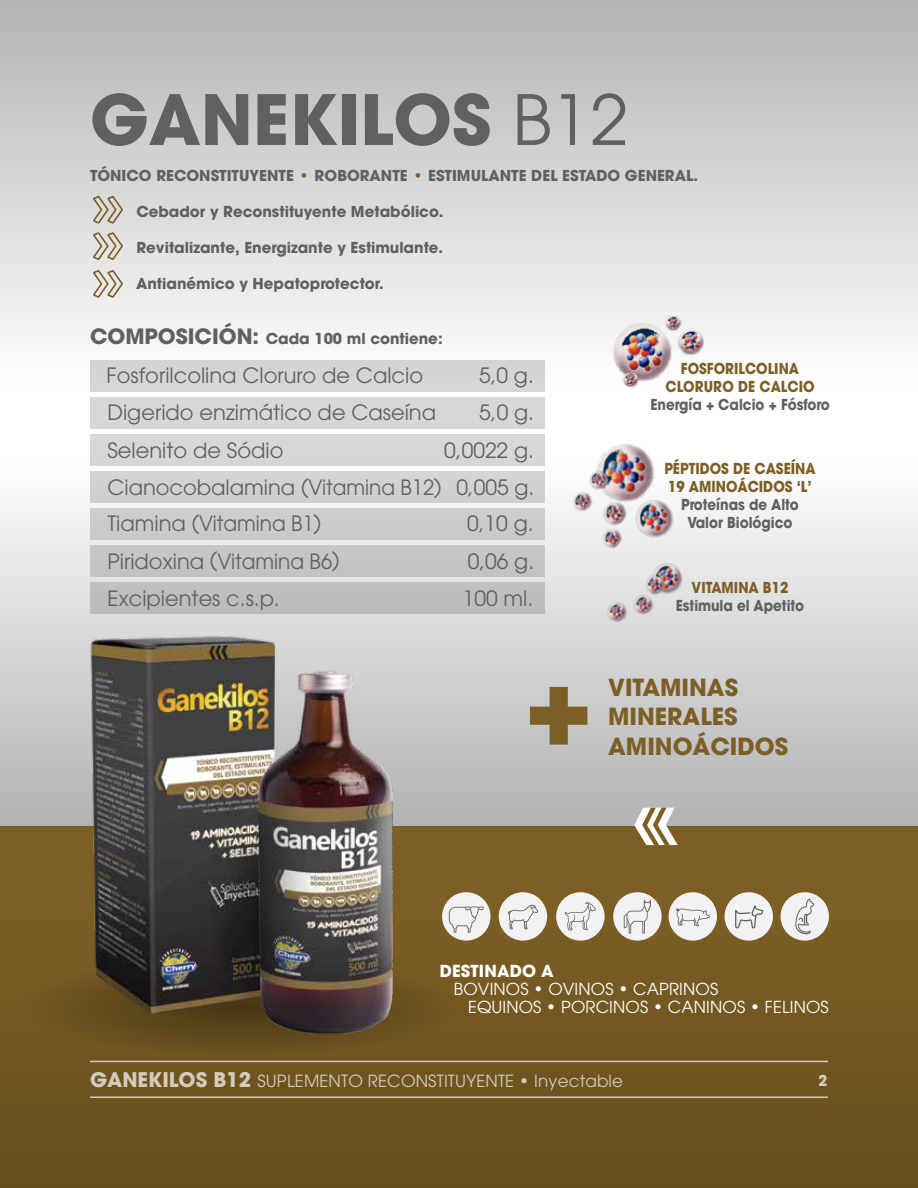
<style>
.page{position:relative;width:918px;height:1188px;background:#fff}
.page>*{position:absolute;margin:0;border:0;box-sizing:border-box;transform-origin:0 0}
.t1{font:700 113.85px "Avant Garde";color:#7d5f25}
.t2{font:700 68.7px "Avant Garde";color:#5f6062}
.t3{font:700 23.4px/29.5px "Avant Garde";color:#7d5f25}
.t4{font:21px/36.8px "Avant Garde";color:#5f6062;text-align:justify}
.t5{font:16.8px "Avant Garde";letter-spacing:.01em;color:#fff}
.t6{font:16.5px/18px "Avant Garde";letter-spacing:.01em;color:#fff}
.t7{font:700 16.5px "Avant Garde";letter-spacing:.01em;color:#fff}
.t8{font:700 15px "Avant Garde";color:#5f6062}
.t9{font:700 15px/18px "Avant Garde";color:#7d5f25;text-align:center;scale:.9 1}
.t10{font:700 15px/18px "Avant Garde";color:#5f6062;text-align:center;scale:.9 1}
.t11{font:700 15px "Avant Garde";color:#fff}
.s1{font-weight:400}
.s2{color:#7d5f25}
.s3{font-size:21px}
.s4{font-weight:700;font-size:20.1px}
</style>
<div class="page">
<div style="left:0;top:456px;width:918px;height:381px;background:linear-gradient(to bottom,#fefefe,#afb0b1)"></div>
<div style="left:0;top:0;width:918px;height:387px;background:linear-gradient(to bottom,#b2b3b4,#fefefe)"></div>
<div style="left:0;top:826px;width:918px;height:362px;background:#7d5f25"></div>
<div style="left:0;top:906px;width:918px;height:282px;background:#6e5420"></div>
<hr style="left:90px;top:1096px;width:738px;height:2px;background:#fff">
<hr style="left:90px;top:1061px;width:738px;height:1px;background:#fff">
<div style="left:90px;top:360px;width:454px;height:32px;background:#d4d4d5"></div>
<div style="left:90px;top:472px;width:454px;height:31px;background:#d1d1d2"></div>
<div style="left:90px;top:397px;width:454px;height:32px;background:#d7d7d8"></div>
<div style="left:90px;top:509px;width:454px;height:31px;background:#cacacb"></div>
<div style="left:90px;top:434px;width:454px;height:32px;background:#d7d7d8"></div>
<div style="left:90px;top:546px;width:454px;height:31px;background:#c4c4c5"></div>
<div style="left:90px;top:583px;width:454px;height:31px;background:#bdbdbe"></div>
<svg style="left:634px;top:808px;width:44px;height:37px"></svg>
<img style="left:74px;top:620px;width:335px;height:422px">
<div style="left:725px;top:892px;width:48px;height:49px;background:#f2f2f2;border-radius:50%"></div>
<svg style="left:735px;top:905px;width:28px;height:23px"></svg>
<div style="left:781px;top:892px;width:48px;height:49px;background:#f2f2f2;border-radius:50%"></div>
<svg style="left:795px;top:899px;width:19px;height:35px"></svg>
<div style="left:442px;top:892px;width:49px;height:49px;background:#f2f2f2;border-radius:50%"></div>
<svg style="left:449px;top:907px;width:35px;height:26px"></svg>
<div style="left:613px;top:892px;width:49px;height:49px;background:#f2f2f2;border-radius:50%"></div>
<svg style="left:624px;top:899px;width:27px;height:34px"></svg>
<div style="left:556px;top:892px;width:49px;height:49px;background:#f2f2f2;border-radius:50%"></div>
<svg style="left:565px;top:902px;width:31px;height:29px"></svg>
<div style="left:499px;top:892px;width:48px;height:49px;background:#f2f2f2;border-radius:50%"></div>
<svg style="left:508px;top:904px;width:30px;height:25px"></svg>
<div style="left:669px;top:892px;width:48px;height:49px;background:#f2f2f2;border-radius:50%"></div>
<svg style="left:676px;top:908px;width:34px;height:18px"></svg>
<img style="left:553px;top:443px;width:154px;height:134px">
<img style="left:604px;top:307px;width:113px;height:81px">
<img style="left:590px;top:551px;width:107px;height:85px">
<svg style="left:94px;top:197px;width:28px;height:26px"></svg>
<svg style="left:94px;top:233px;width:28px;height:26px"></svg>
<svg style="left:94px;top:271px;width:28px;height:26px"></svg>
<h2 class="t2" style="left:90px;top:75px;width:540px">GANEKILOS <span class="s1">B12</span></h2>
<p class="t8" style="left:90px;top:166px;width:610px">TÓNICO RECONSTITUYENTE <span class="s2">•</span> ROBORANTE <span class="s2">•</span> ESTIMULANTE DEL ESTADO GENERAL.</p>
<p class="t8" style="left:136px;top:202px;width:309px">Cebador y Reconstituyente Metabólico.</p>
<p class="t8" style="left:136px;top:238px;width:308px">Revitalizante, Energizante y Estimulante.</p>
<p class="t8" style="left:136px;top:274px;width:249px">Antianémico y Hepatoprotector.</p>
<p class="t8" style="left:90px;top:329px;width:354px"><span class="s3">COMPOSICIÓN:</span> Cada 100 ml contiene:</p>
<p class="t4" style="left:107px;top:357px;width:318px">Fosforilcolina Cloruro de Calcio</p>
<p class="t4" style="left:479px;top:357px;width:56px">5,0 g.</p>
<p class="t4" style="left:107px;top:394px;width:330px">Digerido enzimático de Caseína</p>
<p class="t4" style="left:479px;top:394px;width:56px">5,0 g.</p>
<p class="t4" style="left:107px;top:432px;width:178px">Selenito de Sódio</p>
<p class="t9" style="left:665px;top:359px;width:167px">FOSFORILCOLINA<br>CLORURO DE CALCIO</p>
<p class="t10" style="left:650px;top:395px;width:201px">Energía + Calcio + Fósforo</p>
<p class="t4" style="left:107px;top:432px;width:429px;text-indent:337px">0,0022 g.<br>Cianocobalamina (Vitamina B12) 0,005 g.<br>Tiamina (Vitamina B1)</p>
<p class="t9" style="left:664px;top:460px;width:170px;text-align:left">PÉPTIDOS DE CASEÍNA<br>19 AMINOÁCIDOS ‘L’</p>
<p class="t10" style="left:681px;top:496px;width:132px">Proteínas de Alto<br>Valor Biológico</p>
<p class="t4" style="left:467px;top:505px;width:68px">0,10 g.</p>
<p class="t4" style="left:107px;top:543px;width:233px">Piridoxina (Vitamina B6)</p>
<p class="t4" style="left:468px;top:543px;width:68px">0,06 g.</p>
<p class="t4" style="left:107px;top:580px;width:174px">Excipientes c.s.p.</p>
<p class="t4" style="left:463px;top:580px;width:72px">100 ml.</p>
<p class="t9" style="left:692px;top:578px;width:109px">VITAMINA B12</p>
<p class="t10" style="left:676px;top:596px;width:144px">Estimula el Apetito</p>
<h1 class="t1" style="left:525px;top:629px;width:70px">+</h1>
<p class="t3" style="left:608px;top:672px;width:132px">VITAMINAS<br>MINERALES</p>
<p class="t3" style="left:608px;top:731px;width:182px">AMINOÁCIDOS</p>
<p class="t7" style="left:440px;top:960px;width:116px">DESTINADO A</p>
<p class="t6" style="left:468px;top:980px;width:362px;text-indent:-14px">BOVINOS • OVINOS • CAPRINOS<br>EQUINOS • PORCINOS • CANINOS • FELINOS</p>
<p class="t5" style="left:90px;top:1071px;width:535px"><span class="s4">GANEKILOS B12</span> SUPLEMENTO RECONSTITUYENTE • Inyectable</p>
<p class="t11" style="left:819px;top:1070px;width:11px">2</p>
</div>
